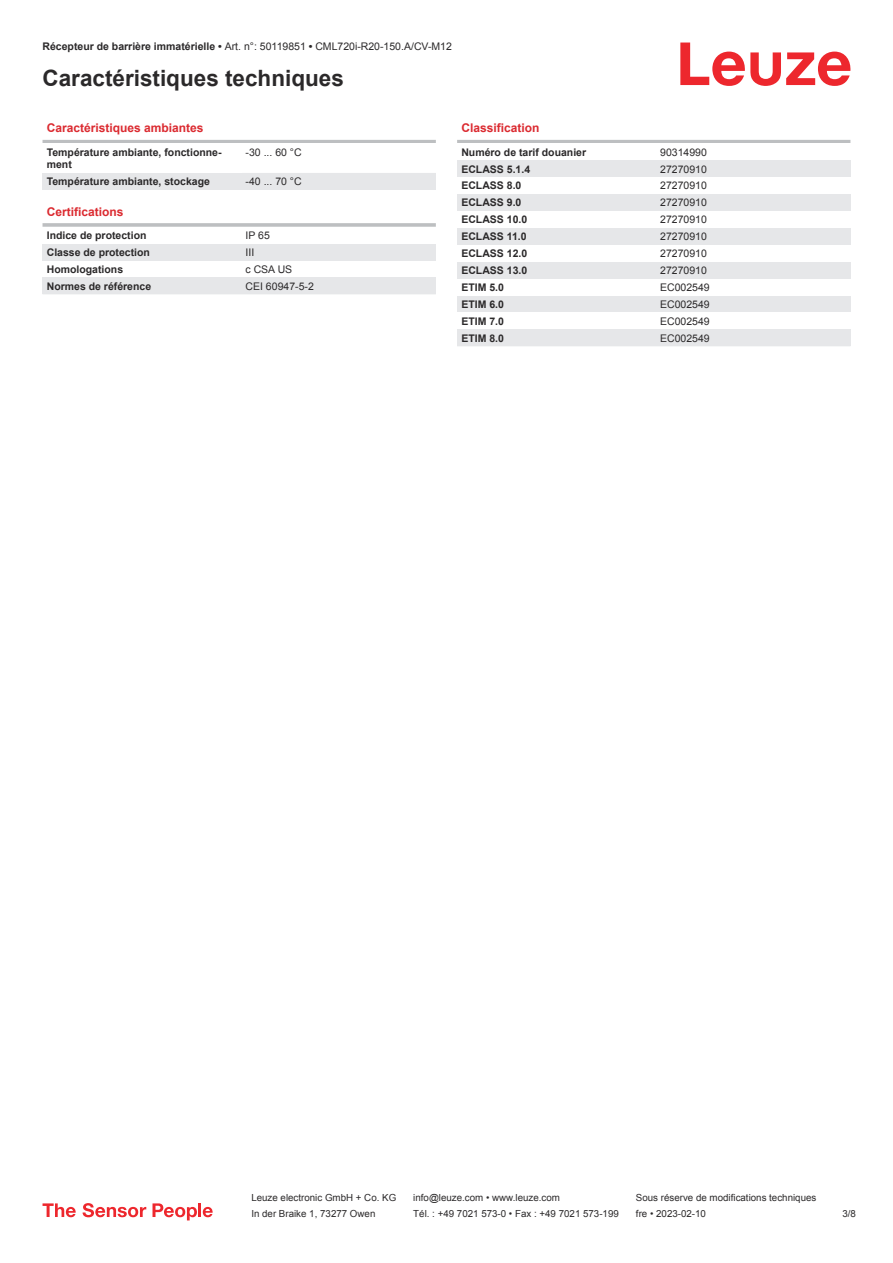
<style>
.page{position:relative;width:893px;height:1263px;background:#fff}
.page>*{position:absolute;margin:0;border:0;box-sizing:border-box;transform-origin:0 0}
.t1{font:700 22.5px "Arial";color:#2b292a}
.t2{font:700 12px "Arial";color:#db2a30}
.t3{font:700 10.5px/12.6px "Arial";color:#2b292a}
.t4{font:10.5px "Arial";color:#2b292a}
.t5{font:9.75px "Arial";color:#2b292a}
.s1{font-weight:700}
</style>
<div class="page">
<svg style="left:680px;top:43px;width:170px;height:43px"></svg>
<hr style="left:43px;top:140px;width:393px;height:3px;background:#bdbfc1">
<div style="left:43px;top:173px;width:199px;height:17px;background:#e6e7e9"></div>
<div style="left:242px;top:173px;width:194px;height:17px;background:#e6e7e9"></div>
<hr style="left:43px;top:223px;width:393px;height:4px;background:#c6c8c9">
<div style="left:43px;top:244px;width:199px;height:17px;background:#e6e7e9"></div>
<div style="left:242px;top:244px;width:194px;height:17px;background:#e6e7e9"></div>
<div style="left:43px;top:277px;width:199px;height:17px;background:#e6e7e9"></div>
<div style="left:242px;top:277px;width:194px;height:17px;background:#e6e7e9"></div>
<hr style="left:457px;top:140px;width:393px;height:3px;background:#bdbfc1">
<div style="left:457px;top:160px;width:200px;height:17px;background:#e6e7e9"></div>
<div style="left:657px;top:160px;width:193px;height:17px;background:#e6e7e9"></div>
<div style="left:457px;top:194px;width:200px;height:17px;background:#e6e7e9"></div>
<div style="left:657px;top:194px;width:193px;height:17px;background:#e6e7e9"></div>
<div style="left:457px;top:228px;width:200px;height:17px;background:#e6e7e9"></div>
<div style="left:657px;top:228px;width:193px;height:17px;background:#e6e7e9"></div>
<div style="left:457px;top:262px;width:200px;height:17px;background:#e6e7e9"></div>
<div style="left:657px;top:262px;width:193px;height:17px;background:#e6e7e9"></div>
<div style="left:457px;top:296px;width:200px;height:16px;background:#e6e7e9"></div>
<div style="left:657px;top:296px;width:193px;height:16px;background:#e6e7e9"></div>
<div style="left:457px;top:329px;width:200px;height:17px;background:#e6e7e9"></div>
<div style="left:657px;top:329px;width:193px;height:17px;background:#e6e7e9"></div>
<svg style="left:43px;top:1203px;width:33px;height:14px"></svg>
<svg style="left:83px;top:1203px;width:63px;height:14px"></svg>
<svg style="left:153px;top:1203px;width:44px;height:17px"></svg>
<hr style="left:198px;top:1203px;width:3px;height:14px;background:#ed272d">
<svg style="left:203px;top:1207px;width:10px;height:10px"></svg>
<p class="t4" style="left:43px;top:43px;width:411px"><span class="s1">Récepteur de barrière immatérielle •</span> Art. n°: 50119851 <span class="s1">•</span> CML720i-R20-150.A/CV-M12</p>
<h1 class="t1" style="left:43px;top:70px;width:303px">Caractéristiques techniques</h1>
<p class="t2" style="left:47px;top:123px;width:158px">Caractéristiques ambiantes</p>
<p class="t3" style="left:47px;top:147px;width:176px">Température ambiante, fonctionne&shy;ment</p>
<p class="t4" style="left:246px;top:148px;width:58px">-30 ... 60 °C</p>
<p class="t3" style="left:47px;top:176px;width:165px">Température ambiante, stockage</p>
<p class="t4" style="left:246px;top:177px;width:58px">-40 ... 70 °C</p>
<p class="t2" style="left:47px;top:207px;width:78px">Certifications</p>
<p class="t3" style="left:47px;top:230px;width:101px">Indice de protection</p>
<p class="t4" style="left:246px;top:231px;width:26px">IP 65</p>
<p class="t3" style="left:47px;top:247px;width:105px">Classe de protection</p>
<p class="t4" style="left:246px;top:248px;width:10px">III</p>
<p class="t3" style="left:47px;top:264px;width:78px">Homologations</p>
<p class="t4" style="left:246px;top:265px;width:48px">c CSA US</p>
<p class="t3" style="left:47px;top:281px;width:106px">Normes de référence</p>
<p class="t4" style="left:246px;top:282px;width:70px">CEI 60947-5-2</p>
<p class="t2" style="left:461px;top:123px;width:80px">Classification</p>
<p class="t3" style="left:461px;top:147px;width:126px">Numéro de tarif douanier</p>
<p class="t4" style="left:660px;top:148px;width:48px">90314990</p>
<p class="t3" style="left:461px;top:164px;width:70px">ECLASS 5.1.4</p>
<p class="t4" style="left:660px;top:165px;width:48px">27270910</p>
<p class="t3" style="left:461px;top:180px;width:62px">ECLASS 8.0</p>
<p class="t4" style="left:660px;top:182px;width:48px">27270910</p>
<p class="t3" style="left:461px;top:197px;width:62px">ECLASS 9.0</p>
<p class="t4" style="left:660px;top:199px;width:48px">27270910</p>
<p class="t3" style="left:461px;top:214px;width:67px">ECLASS 10.0</p>
<p class="t4" style="left:660px;top:216px;width:48px">27270910</p>
<p class="t3" style="left:461px;top:231px;width:67px">ECLASS 11.0</p>
<p class="t4" style="left:660px;top:232px;width:48px">27270910</p>
<p class="t3" style="left:461px;top:248px;width:67px">ECLASS 12.0</p>
<p class="t4" style="left:660px;top:249px;width:48px">27270910</p>
<p class="t3" style="left:461px;top:265px;width:67px">ECLASS 13.0</p>
<p class="t4" style="left:660px;top:266px;width:48px">27270910</p>
<p class="t3" style="left:461px;top:282px;width:44px">ETIM 5.0</p>
<p class="t4" style="left:660px;top:283px;width:51px">EC002549</p>
<p class="t3" style="left:461px;top:299px;width:44px">ETIM 6.0</p>
<p class="t4" style="left:660px;top:300px;width:51px">EC002549</p>
<p class="t3" style="left:461px;top:316px;width:44px">ETIM 7.0</p>
<p class="t4" style="left:660px;top:317px;width:51px">EC002549</p>
<p class="t3" style="left:461px;top:333px;width:44px">ETIM 8.0</p>
<p class="t4" style="left:660px;top:334px;width:51px">EC002549</p>
<p class="t5" style="left:251px;top:1194px;width:146px">Leuze electronic GmbH + Co. KG</p>
<p class="t5" style="left:413px;top:1194px;width:148px">info@leuze.com • www.leuze.com</p>
<p class="t5" style="left:636px;top:1194px;width:182px">Sous réserve de modifications techniques</p>
<p class="t5" style="left:251px;top:1210px;width:126px">In der Braike 1, 73277 Owen</p>
<p class="t5" style="left:413px;top:1210px;width:207px">Tél. : +49 7021 573-0 • Fax : +49 7021 573-199</p>
<p class="t5" style="left:636px;top:1210px;width:72px">fre • 2023-02-10</p>
<p class="t5" style="left:842px;top:1210px;width:15px">3 /8</p>
</div>
